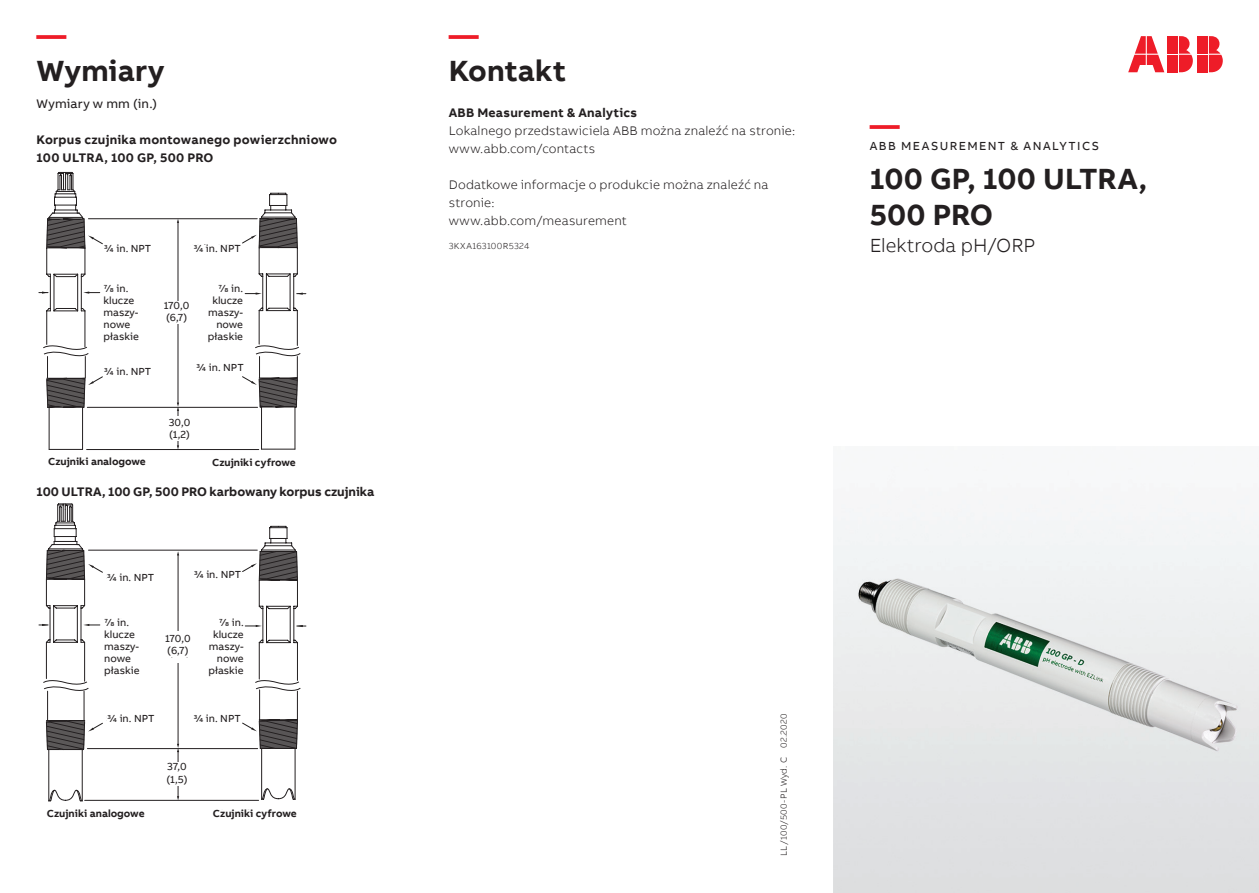
<style>
.page{position:relative;width:1259px;height:893px;background:#fff}
.page>*{position:absolute;margin:0;border:0;box-sizing:border-box;transform-origin:0 0}
.t1{font:700 30px/36px "AB Bvoice";color:#231f20}
.t2{font:700 30px "AB Bvoice";color:#ee1c28}
.t3{font:300 19.5px "AB Bvoice";letter-spacing:-.005em;color:#231f20}
.t4{font:300 12.75px/18px "AB Bvoice";letter-spacing:.01em;color:#231f20}
.t5{font:700 12.75px/18px "AB Bvoice";letter-spacing:.01em;color:#231f20}
.t6{font:12.75px "AB Bvoice";letter-spacing:.015em;color:#231f20}
.t7{font:12px "AB Bvoice";letter-spacing:.125em;color:#231f20}
.t8{font:11.25px/12.1px "AB Bvoice";letter-spacing:.02em;color:#231f20}
.t9{font:700 11.25px "AB Bvoice";letter-spacing:.02em;color:#231f20}
.t10{font:11.25px/10.6px "Myriad Pro";color:#050504}
.t11{font:10.5px/12px "AB Bvoice";color:#231f20}
.t12{font:700 10.5px "AB Bvoice";color:#231f20}
.t13{font:300 9px "AB Bvoice";letter-spacing:.035em;color:#231f20}
</style>
<div class="page">
<div style="left:1197px;top:36px;width:10px;height:18px;background:#ee1c28"></div>
<div style="left:1197px;top:55px;width:10px;height:17px;background:#ee1c28"></div>
<svg style="left:1209px;top:36px;width:13px;height:36px"></svg>
<svg style="left:1128px;top:36px;width:36px;height:36px"></svg>
<div style="left:1167px;top:36px;width:10px;height:18px;background:#ee1c28"></div>
<div style="left:1167px;top:55px;width:10px;height:17px;background:#ee1c28"></div>
<svg style="left:1179px;top:36px;width:13px;height:36px"></svg>
<img style="left:834px;top:492px;width:425px;height:401px">
<svg style="left:103px;top:192px;width:194px;height:414px"></svg>
<hr style="left:261px;top:449px;width:34px;height:1px;background:#231f20">
<hr style="left:88px;top:550px;width:169px;height:1px;background:#231f20">
<hr style="left:178px;top:555px;width:1px;height:190px;background:#231f20">
<svg style="left:103px;top:606px;width:156px;height:195px"></svg>
<svg style="left:242px;top:194px;width:64px;height:213px"></svg>
<svg style="left:39px;top:171px;width:64px;height:279px"></svg>
<svg style="left:242px;top:525px;width:64px;height:275px"></svg>
<svg style="left:39px;top:503px;width:64px;height:299px"></svg>
<div style="left:104px;top:245px;width:50px;height:10px;background:#fff"></div>
<div style="left:107px;top:573px;width:50px;height:11px;background:#fff"></div>
<div style="left:104px;top:368px;width:50px;height:10px;background:#fff"></div>
<div style="left:107px;top:715px;width:50px;height:10px;background:#fff"></div>
<div style="left:48px;top:458px;width:120px;height:16px;background:#fff"></div>
<div style="left:199px;top:458px;width:97px;height:16px;background:#fff"></div>
<div style="left:191px;top:245px;width:50px;height:10px;background:#fff"></div>
<div style="left:191px;top:570px;width:50px;height:11px;background:#fff"></div>
<div style="left:194px;top:364px;width:50px;height:10px;background:#fff"></div>
<div style="left:191px;top:715px;width:50px;height:10px;background:#fff"></div>
<div style="left:155px;top:302px;width:44px;height:22px;background:#fff"></div>
<div style="left:160px;top:635px;width:36px;height:22px;background:#fff"></div>
<div style="left:157px;top:419px;width:45px;height:22px;background:#fff"></div>
<div style="left:155px;top:763px;width:44px;height:22px;background:#fff"></div>
<div style="left:104px;top:285px;width:46px;height:66px;background:#fff"></div>
<div style="left:104px;top:619px;width:44px;height:61px;background:#fff"></div>
<div style="left:199px;top:285px;width:44px;height:71px;background:#fff"></div>
<div style="left:199px;top:619px;width:45px;height:61px;background:#fff"></div>
<h1 class="t2" style="left:36px;top:16px;width:31px">—</h1>
<h1 class="t1" style="left:36px;top:53px;width:129px">Wymiary</h1>
<p class="t6" style="left:36px;top:96px;width:122px">Wymiary w mm (in.)</p>
<p class="t5" style="left:36px;top:131px;width:302px">Korpus czujnika montowanego powierzchniowo<br>100 ULTRA, 100 GP, 500 PRO</p>
<p class="t11" style="left:104px;top:243px;width:49px">3/4 in. NPT</p>
<p class="t11" style="left:191px;top:243px;width:49px">3/4 in. NPT</p>
<p class="t11" style="left:193px;top:243px;width:49px">3/4 in. NPT</p>
<p class="t8" style="left:104px;top:244px;width:50px">¾ in NPT</p>
<p class="t8" style="left:192px;top:244px;width:50px">¾ in NPT</p>
<p class="t11" style="left:104px;top:283px;width:37px">7/8 in. klucze maszy&shy;nowe płaskie</p>
<p class="t11" style="left:208px;top:283px;width:37px;text-align:right">7/8 in. klucze maszy&shy;nowe płaskie</p>
<p class="t8" style="left:106px;top:283px;width:28px">7/8 in.</p>
<p class="t8" style="left:216px;top:286px;width:28px">7/8 in.</p>
<p class="t8" style="left:104px;top:296px;width:41px">wrench flats</p>
<p class="t8" style="left:203px;top:297px;width:41px;text-align:right">wrench flats</p>
<p class="t11" style="left:164px;top:300px;width:27px">170,0 (6,7)</p>
<p class="t10" style="left:167px;top:302px;width:27px">170.0 (6.7)</p>
<p class="t11" style="left:196px;top:362px;width:49px">3/4 in. NPT</p>
<p class="t8" style="left:104px;top:365px;width:50px">¾ in NPT</p>
<p class="t8" style="left:195px;top:362px;width:50px">¾ in NPT</p>
<p class="t11" style="left:104px;top:366px;width:49px">3/4 in. NPT</p>
<p class="t11" style="left:169px;top:417px;width:23px">30,0 (1,2)</p>
<p class="t10" style="left:169px;top:418px;width:22px">30.0 (1.2)</p>
<p class="t12" style="left:48px;top:455px;width:99px">Czujniki analogowe</p>
<p class="t12" style="left:212px;top:456px;width:85px">Czujniki cyfrowe</p>
<p class="t9" style="left:48px;top:456px;width:87px">Analog sensors</p>
<p class="t9" style="left:212px;top:458px;width:86px">Digital sensors</p>
<p class="t5" style="left:36px;top:483px;width:339px">100 ULTRA, 100 GP, 500 PRO karbowany korpus czujnika</p>
<p class="t11" style="left:194px;top:568px;width:49px">3/4 in. NPT</p>
<p class="t8" style="left:107px;top:572px;width:50px">¾ in NPT</p>
<p class="t8" style="left:193px;top:569px;width:50px">¾ in NPT</p>
<p class="t11" style="left:107px;top:571px;width:49px">3/4 in. NPT</p>
<p class="t11" style="left:104px;top:617px;width:37px">7/8 in. klucze maszy&shy;nowe płaskie</p>
<p class="t11" style="left:208px;top:617px;width:37px;text-align:right">7/8 in. klucze maszy&shy;nowe płaskie</p>
<p class="t8" style="left:106px;top:618px;width:28px">7/8 in.</p>
<p class="t8" style="left:217px;top:618px;width:28px">7/8 in.</p>
<p class="t8" style="left:107px;top:630px;width:41px">wrench flats</p>
<p class="t8" style="left:203px;top:630px;width:41px;text-align:right">wrench flats</p>
<p class="t11" style="left:165px;top:633px;width:27px">170,0 (6,7)</p>
<p class="t10" style="left:167px;top:634px;width:27px;line-height:12.1px">170.0 (6.7)</p>
<p class="t8" style="left:107px;top:715px;width:50px">¾ in NPT</p>
<p class="t8" style="left:191px;top:713px;width:50px">¾ in NPT</p>
<p class="t11" style="left:107px;top:713px;width:49px">3/4 in. NPT</p>
<p class="t11" style="left:193px;top:713px;width:49px">3/4 in. NPT</p>
<p class="t11" style="left:166px;top:761px;width:23px">37,0 (1,5)</p>
<p class="t10" style="left:169px;top:764px;width:22px;line-height:9.4px">37.0 (1.5)</p>
<p class="t12" style="left:213px;top:807px;width:85px">Czujniki cyfrowe</p>
<p class="t12" style="left:47px;top:807px;width:99px">Czujniki analogowe</p>
<p class="t9" style="left:47px;top:807px;width:87px">Analog sensors</p>
<p class="t9" style="left:212px;top:807px;width:86px">Digital sensors</p>
<h1 class="t2" style="left:449px;top:16px;width:31px">—</h1>
<h1 class="t1" style="left:449px;top:53px;width:119px">Kontakt</h1>
<p class="t5" style="left:449px;top:104px;width:190px">ABB Measurement &amp; Analytics</p>
<p class="t4" style="left:449px;top:122px;width:348px">Lokalnego przedstawiciela ABB można znaleźć na stronie: www.abb.com/contacts</p>
<p class="t4" style="left:449px;top:176px;width:321px">Dodatkowe informacje o produkcie można znaleźć na stronie:<br>www.abb.com/measurement</p>
<p class="t13" style="left:449px;top:241px;width:82px">3KXA163100R5324</p>
<p class="t13" style="left:778px;top:856px;width:144px;rotate:-90deg">LL/100/500-PL Wyd. C 02.2020</p>
<h1 class="t2" style="left:869px;top:106px;width:31px">—</h1>
<p class="t7" style="left:869px;top:138px;width:231px">ABB MEASUREMENT &amp; ANALYTICS</p>
<h1 class="t1" style="left:869px;top:161px;width:279px">100 GP, 100 ULTRA,<br>500 PRO</h1>
<h2 class="t3" style="left:869px;top:234px;width:167px">Elektroda pH/ORP</h2>
</div>
